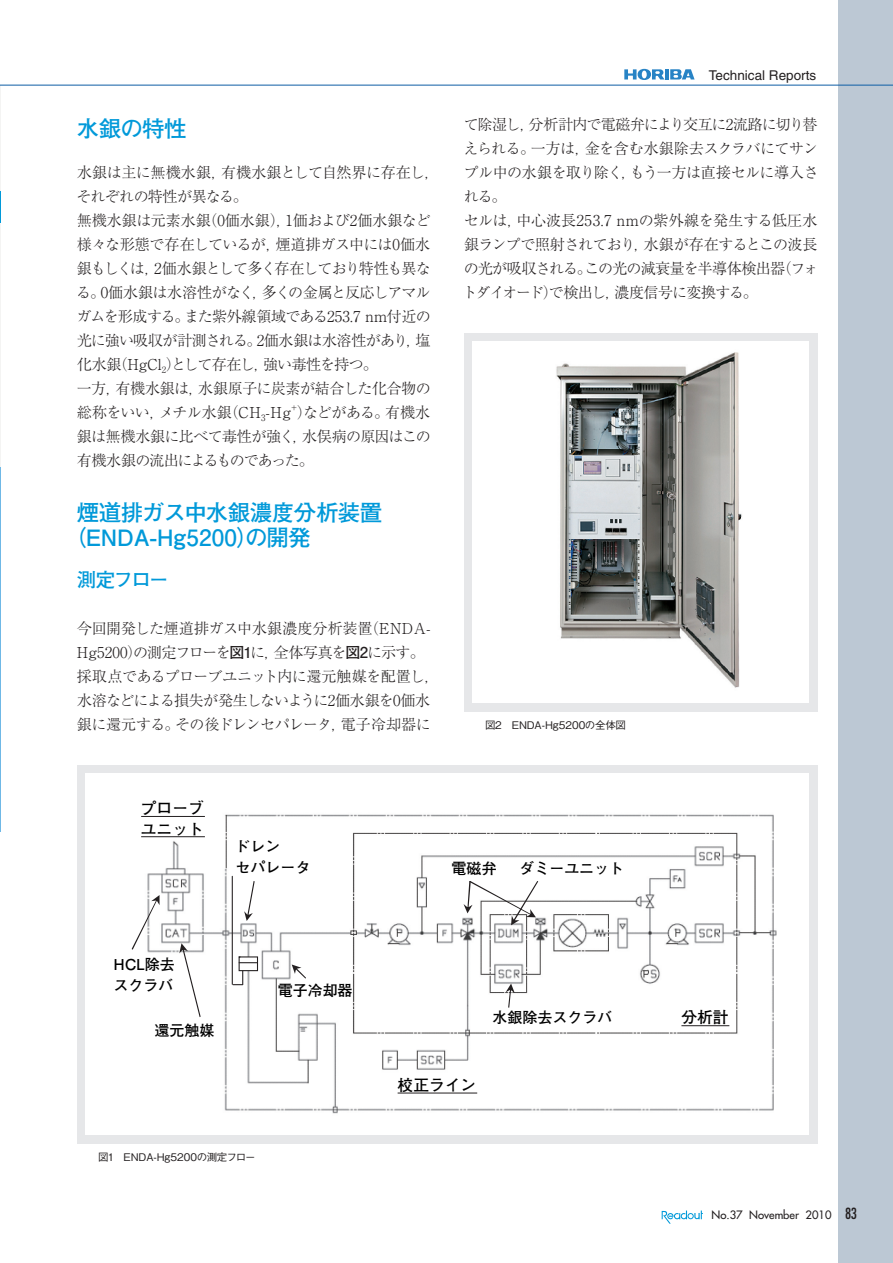
<style>
.page{position:relative;width:893px;height:1263px;background:#fff}
.page>*{position:absolute;margin:0;border:0;box-sizing:border-box;transform-origin:0 0}
.t1{font:22.5px/25.5px "Futo Go B101 Pro Bold 90 pv RKSJ H";letter-spacing:-.025em;color:#0199d9}
.t2{font:19.5px "Futo Go B101 Pro Bold 90 pv RKSJ H";letter-spacing:-.08em;color:#0199d9}
.t3{font:15.75px/21px "Futo Go B101 Pro Bold 90 pv RKSJ H";color:#000}
.t4{font:15px/24px "Ryumin Pro Light 90 pv RKSJ H";letter-spacing:-.035em;color:#231f20}
.t5{font:15px/21px "Futo Go B101 Pro Bold 90 pv RKSJ H";color:#000}
.t6{font:13.5px "Helvetica";color:#231f20}
.t7{font:11.25px "Futura";color:#231f20}
.t8{font:10.5px "Gothic BBB Pro Medium 90 pv RKSJ H";letter-spacing:-.015em;color:#231f20}
.t9{font:8.7px "Ryumin Pro Light 90 pv RKSJ H";color:#231f20}
.s1{font-family:"Futo Go B101 Pro Bold 90 pv RKSJ H"}
.s2{font-stretch:condensed;font-size:15px}
</style>
<div class="page">
<svg style="left:624px;top:69px;width:70px;height:11px"></svg>
<div style="left:838px;top:0;width:54px;height:1263px;background:#bcc8d4"></div>
<svg style="left:661px;top:1211px;width:42px;height:13px"></svg>
<svg style="left:0;top:86px;width:1px;height:381px"></svg>
<hr style="left:0;top:191px;width:1px;height:32px;background:#0199d9">
<hr style="left:0;top:467px;width:1px;height:364px;background:#6fb8e6">
<div style="left:77px;top:765px;width:740px;height:378px;background:#e6e7e9"></div>
<div style="left:86px;top:774px;width:722px;height:361px;background:#fff"></div>
<img style="left:143px;top:814px;width:634px;height:300px">
<hr style="left:141px;top:816px;width:64px;height:1px;background:#231f20">
<hr style="left:141px;top:836px;width:64px;height:1px;background:#231f20">
<hr style="left:681px;top:1025px;width:48px;height:1px;background:#231f20">
<hr style="left:397px;top:1093px;width:80px;height:1px;background:#231f20">
<svg style="left:132px;top:895px;width:27px;height:55px"></svg>
<svg style="left:179px;top:943px;width:21px;height:74px"></svg>
<svg style="left:244px;top:881px;width:10px;height:40px"></svg>
<svg style="left:292px;top:965px;width:14px;height:14px"></svg>
<svg style="left:505px;top:984px;width:9px;height:24px"></svg>
<svg style="left:463px;top:881px;width:75px;height:44px"></svg>
<svg style="left:240px;top:963px;width:16px;height:6px"></svg>
<div style="left:238px;top:956px;width:20px;height:15px;border:1px solid #231f20"></div>
<svg style="left:239px;top:956px;width:18px;height:7px"></svg>
<svg style="left:233px;top:971px;width:10px;height:14px"></svg>
<hr style="left:232px;top:876px;width:1px;height:108px;background:#231f20">
<div style="left:464px;top:333px;width:353px;height:378px;background:#e6e7e9"></div>
<div style="left:473px;top:342px;width:335px;height:361px;background:#fff"></div>
<img style="left:556px;top:352px;width:186px;height:336px">
<hr style="left:0;top:85px;width:892px;height:1px;background:#0d5da5">
<h1 class="t1" style="left:77px;top:119px;width:111px">水銀の特性</h1>
<p class="t4" style="left:76px;top:163px;width:364px">水銀は主に無機水銀，有機水銀として自然界に存在し，それぞれの特性が異なる。<br>無機水銀は元素水銀（0価水銀），1価および2価水銀など様々な形態で存在しているが，煙道排ガス中には0価水銀もしくは，2価水銀として多く存在しており特性も異なる。0価水銀は水溶性がなく，多くの金属と反応しアマルガムを形成する。また紫外線領域である253.7 nm付近の光に強い吸収が計測される。2価水銀は水溶性があり，塩化水銀（HgCl<sub>2</sub>）として存在し，強い毒性を持つ。<br>一方，有機水銀は，水銀原子に炭素が結合した化合物の総称をいい，メチル水銀（CH<sub>3</sub>-Hg ）などがある。有機水</p>
<p class="t9" style="left:291px;top:404px;width:7px">+</p>
<p class="t4" style="left:77px;top:427px;width:355px">銀は無機水銀に比べて毒性が強く，水俣病の原因はこの有機水銀の流出によるものであった。</p>
<h1 class="t1" style="left:64px;top:503px;width:320px;text-indent:13px">煙道排ガス中水銀濃度分析装置（ENDA-Hg5200）の開発</h1>
<h2 class="t2" style="left:77px;top:572px;width:93px">測定フロー</h2>
<p class="t4" style="left:77px;top:619px;width:364px">今回開発した煙道排ガス中水銀濃度分析装置（ENDA-<br>Hg5200）の測定フローを<span class="s1">図1</span>に，全体写真を<span class="s1">図2</span>に示す。採取点であるプローブユニット内に還元触媒を配置し，水溶などによる損失が発生しないように2価水銀を0価水銀に還元する。その後ドレンセパレータ，電子冷却器に</p>
<p class="t6" style="left:708px;top:70px;width:109px">Technical Reports</p>
<p class="t4" style="left:462px;top:115px;width:357px">て除湿し，分析計内で電磁弁により交互に2流路に切り替えられる。一方は，金を含む水銀除去スクラバにてサンプル中の水銀を取り除く，もう一方は直接セルに導入される。<br>セルは，中心波長253.7 nmの紫外線を発生する低圧水銀ランプで照射されており，水銀が存在するとこの波長の光が吸収される。この光の減衰量を半導体検出器（フォトダイオード）で検出し，濃度信号に変換する。</p>
<p class="t8" style="left:485px;top:721px;width:142px">図2　ENDA-Hg5200の全体図</p>
<p class="t3" style="left:141px;top:799px;width:64px">プローブユニット</p>
<p class="t5" style="left:235px;top:838px;width:76px">ドレン<br>セパレータ</p>
<p class="t5" style="left:451px;top:860px;width:46px">電磁弁</p>
<p class="t5" style="left:519px;top:860px;width:106px">ダミーユニット</p>
<p class="t5" style="left:114px;top:956px;width:63px">HCL除去スクラバ</p>
<p class="t5" style="left:154px;top:1022px;width:61px">還元触媒</p>
<p class="t5" style="left:278px;top:982px;width:76px">電子冷却器</p>
<p class="t5" style="left:492px;top:1009px;width:121px">水銀除去スクラバ</p>
<p class="t3" style="left:681px;top:1009px;width:49px">分析計</p>
<p class="t8" style="left:98px;top:1153px;width:159px">図1　ENDA-Hg5200の測定フロー</p>
<p class="t3" style="left:397px;top:1076px;width:80px">校正ライン</p>
<p class="t7" style="left:711px;top:1209px;width:147px">No.37 November 2010 <span class="s2">83</span></p>
</div>
